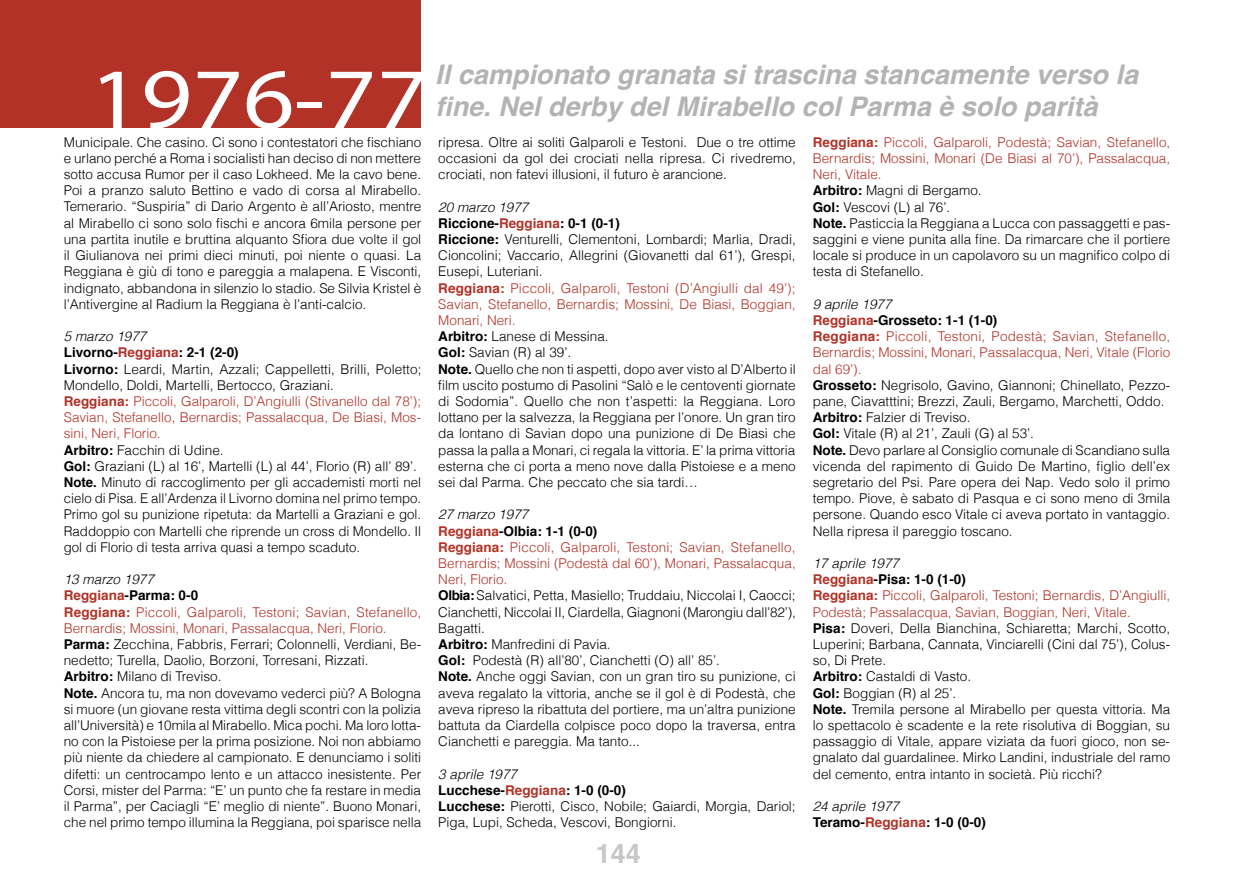
<style>
.page{position:relative;width:1234px;height:893px;background:#fff}
.page>*{position:absolute;margin:0;border:0;box-sizing:border-box;transform-origin:0 0}
.t1{font:86.55px "Myriad Pro";color:#fff;scale:1.15 1}
.t2{font:italic 700 27px/32.4px "Helvetica";color:#b1b3b4}
.t3{font:700 27px "Helvetica";color:#c6c7c8}
.t4{font:300 13.5px/16.2px "Helvetica";color:#000}
.t5{font:700 13.5px/16.2px "Helvetica";color:#000}
.s1{font-style:italic}
.s2{font-weight:700}
.s3{font-weight:700;color:#b23227}
.s4{color:#b23227}
.s5{font-weight:300;font-style:italic}
</style>
<div class="page">
<div style="left:0;top:0;width:421px;height:128px;background:#b23227"></div>
<h1 class="t1" style="left:90px;top:46px;width:295px">1976-77</h1>
<p class="t4" style="left:64px;top:149px;width:359px;text-align:justify">e urlano perché a Roma i socialisti han deciso di non mettere sotto accusa Rumor per il caso Lokheed. Me la cavo bene.<br>Poi a pranzo saluto Bettino e vado di corsa al Mirabello.<br>Temerario. “Suspiria” di Dario Argento è all’Ariosto, mentre al Mirabello ci sono solo fischi e ancora 6mila persone per una partita inutile e bruttina alquanto Sfiora due volte il gol il Giulianova nei primi dieci minuti, poi niente o quasi. La Reggiana è giù di tono e pareggia a malapena. E Visconti, indignato, abbandona in silenzio lo stadio. Se Silvia Kristel è l’Antivergine al Radium la Reggiana è l’anti-calcio.</p>
<p class="t4" style="left:64px;top:328px;width:359px"><span class="s1">5 marzo 1977<br></span><span class="s2">Livorno-</span><span class="s3">Reggiana</span><span class="s2">: 2-1 (2-0)<br>Livorno:</span> Leardi, Martin, Azzali; Cappelletti, Brilli, Poletto; Mondello, Doldi, Martelli, Bertocco, Graziani.<br><span class="s3">Reggiana:</span> <span class="s4">Piccoli, Galparoli, D’Angiulli (Stivanello dal 78’); Savian, Stefanello, Bernardis; Passalacqua, De Biasi, Mos&shy;sini, Neri, Florio.<br></span><span class="s2">Arbitro:</span> Facchin di Udine.<br><span class="s2">Gol:</span> Graziani (L) al 16’, Martelli (L) al 44’, Florio (R) all’ 89’.<br><span class="s2">Note.</span> Minuto di raccoglimento per gli accademisti morti nel cielo di Pisa. E all’Ardenza il Livorno domina nel primo tempo.<br>Primo gol su punizione ripetuta: da Martelli a Graziani e gol.<br>Raddoppio con Martelli che riprende un cross di Mondello. Il gol di Florio di testa arriva quasi a tempo scaduto.</p>
<p class="t4" style="left:64px;top:571px;width:359px"><span class="s1">13 marzo 1977<br></span><span class="s3">Reggiana</span><span class="s2">-Parma: 0-0<br></span><span class="s3">Reggiana:</span> <span class="s4">Piccoli, Galparoli, Testoni; Savian, Stefanello, Bernardis; Mossini, Monari, Passalacqua, Neri, Florio.<br></span><span class="s2">Parma:</span> Zecchina, Fabbris, Ferrari; Colonnelli, Verdiani, Be&shy;nedetto; Turella, Daolio, Borzoni, Torresani, Rizzati.<br><span class="s2">Arbitro:</span> Milano di Treviso.<br><span class="s2">Note.</span> Ancora tu, ma non dovevamo vederci più? A Bologna si muore (un giovane resta vittima degli scontri con la polizia all’Università) e 10mila al Mirabello. Mica pochi. Ma loro lotta&shy;no con la Pistoiese per la prima posizione. Noi non abbiamo più niente da chiedere al campionato. E denunciamo i soliti difetti: un centrocampo lento e un attacco inesistente. Per Corsi, mister del Parma: “E’ un punto che fa restare in media il Parma”, per Caciagli “E’ meglio di niente”. Buono Monari, che nel primo tempo illumina la Reggiana, poi sparisce nella</p>
<p class="t4" style="left:64px;top:133px;width:359px">Municipale. Che casino. Ci sono i contestatori che fischiano</p>
<h2 class="t2" style="left:435px;top:58px;width:704px">Il campionato granata si trascina stancamente verso la fine. Nel derby del Mirabello col Parma è solo parità</h2>
<p class="t4" style="left:438px;top:133px;width:359px;text-align:justify">ripresa. Oltre ai soliti Galparoli e Testoni. Due o tre ottime occasioni da gol dei crociati nella ripresa. Ci rivedremo, crociati, non fatevi illusioni, il futuro è arancione.</p>
<p class="t4" style="left:438px;top:198px;width:359px"><span class="s1">20 marzo 1977<br></span><span class="s2">Riccione-</span><span class="s3">Reggiana</span><span class="s2">: 0-1 (0-1)<br>Riccione:</span> Venturelli, Clementoni, Lombardi; Marlia, Dradi, Cioncolini; Vaccario, Allegrini (Giovanetti dal 61’), Grespi, Eusepi, Luteriani.<br><span class="s3">Reggiana:</span> <span class="s4">Piccoli, Galparoli, Testoni (D’Angiulli dal 49’); Savian, Stefanello, Bernardis; Mossini, De Biasi, Boggian, Monari, Neri.<br></span><span class="s2">Arbitro:</span> Lanese di Messina.<br><span class="s2">Gol:</span> Savian (R) al 39’.<br><span class="s2">Note.</span> Quello che non ti aspetti, dopo aver visto al D’Alberto il film uscito postumo di Pasolini “Salò e le centoventi giornate di Sodomia”. Quello che non t’aspetti: la Reggiana. Loro lottano per la salvezza, la Reggiana per l’onore. Un gran tiro da lontano di Savian dopo una punizione di De Biasi che passa la palla a Monari, ci regala la vittoria. E’ la prima vittoria esterna che ci porta a meno nove dalla Pistoiese e a meno sei dal Parma. Che peccato che sia tardi…</p>
<p class="t4" style="left:438px;top:506px;width:359px"><span class="s1">27 marzo 1977<br></span><span class="s3">Reggiana</span><span class="s2">-Olbia: 1-1 (0-0)<br></span><span class="s3">Reggiana:</span> <span class="s4">Piccoli, Galparoli, Testoni; Savian, Stefanello, Bernardis; Mossini (Podestà dal 60’), Monari, Passalacqua, Neri, Florio.<br></span><span class="s2">Olbia:</span> Salvatici, Petta, Masiello; Truddaiu, Niccolai I, Caocci; Cianchetti, Niccolai II, Ciardella, Giagnoni (Marongiu dall’82’), Bagatti.<br><span class="s2">Arbitro:</span> Manfredini di Pavia.<br><span class="s2">Gol:</span> Podestà (R) all’80’, Cianchetti (O) all’ 85’.<br><span class="s2">Note.</span> Anche oggi Savian, con un gran tiro su punizione, ci aveva regalato la vittoria, anche se il gol è di Podestà, che aveva ripreso la ribattuta del portiere, ma un’altra punizione battuta da Ciardella colpisce poco dopo la traversa, entra Cianchetti e pareggia. Ma tanto...</p>
<p class="t4" style="left:438px;top:765px;width:359px"><span class="s1">3 aprile 1977<br></span><span class="s2">Lucchese-</span><span class="s3">Reggiana</span><span class="s2">: 1-0 (0-0)<br>Lucchese:</span> Pierotti, Cisco, Nobile; Gaiardi, Morgia, Dariol; Piga, Lupi, Scheda, Vescovi, Bongiorni.</p>
<h2 class="t3" style="left:595px;top:832px;width:47px">144</h2>
<p class="t4" style="left:812px;top:133px;width:359px"><span class="s3">Reggiana:</span> <span class="s4">Piccoli, Galparoli, Podestà; Savian, Stefanello, Bernardis; Mossini, Monari (De Biasi al 70’), Passalacqua, Neri, Vitale.<br></span><span class="s2">Arbitro:</span> Magni di Bergamo.<br><span class="s2">Gol:</span> Vescovi (L) al 76’.<br><span class="s2">Note.</span> Pasticcia la Reggiana a Lucca con passaggetti e pas&shy;saggini e viene punita alla fine. Da rimarcare che il portiere locale si produce in un capolavoro su un magnifico colpo di testa di Stefanello.</p>
<p class="t4" style="left:812px;top:295px;width:359px"><span class="s1">9 aprile 1977<br></span><span class="s3">Reggiana</span><span class="s2">-Grosseto: 1-1 (1-0)<br></span><span class="s3">Reggiana:</span> <span class="s4">Piccoli, Testoni, Podestà; Savian, Stefanello, Bernardis; Mossini, Monari, Passalacqua, Neri, Vitale (Florio dal 69’).<br></span><span class="s2">Grosseto:</span> Negrisolo, Gavino, Giannoni; Chinellato, Pezzo&shy;pane, Ciavatttini; Brezzi, Zauli, Bergamo, Marchetti, Oddo.<br><span class="s2">Arbitro:</span> Falzier di Treviso.<br><span class="s2">Gol:</span> Vitale (R) al 21’, Zauli (G) al 53’.<br><span class="s2">Note.</span> Devo parlare al Consiglio comunale di Scandiano sulla vicenda del rapimento di Guido De Martino, figlio dell’ex segretario del Psi. Pare opera dei Nap. Vedo solo il primo tempo. Piove, è sabato di Pasqua e ci sono meno di 3mila persone. Quando esco Vitale ci aveva portato in vantaggio.<br>Nella ripresa il pareggio toscano.</p>
<p class="t4" style="left:812px;top:554px;width:359px"><span class="s1">17 aprile 1977<br></span><span class="s3">Reggiana</span><span class="s2">-Pisa: 1-0 (1-0)<br></span><span class="s3">Reggiana:</span> <span class="s4">Piccoli, Galparoli, Testoni; Bernardis, D’Angiulli, Podestà; Passalacqua, Savian, Boggian, Neri, Vitale.<br></span><span class="s2">Pisa:</span> Doveri, Della Bianchina, Schiaretta; Marchi, Scotto, Luperini; Barbana, Cannata, Vinciarelli (Cini dal 75’), Colus&shy;so, Di Prete.<br><span class="s2">Arbitro:</span> Castaldi di Vasto.<br><span class="s2">Gol:</span> Boggian (R) al 25’.<br><span class="s2">Note.</span> Tremila persone al Mirabello per questa vittoria. Ma lo spettacolo è scadente e la rete risolutiva di Boggian, su passaggio di Vitale, appare viziata da fuori gioco, non se&shy;gnalato dal guardalinee. Mirko Landini, industriale del ramo del cemento, entra intanto in società. Più ricchi?</p>
<p class="t5" style="left:812px;top:798px;width:175px"><span class="s5">24 aprile 1977<br></span>Teramo-<span class="s4">Reggiana</span>: 1-0 (0-0)</p>
</div>
